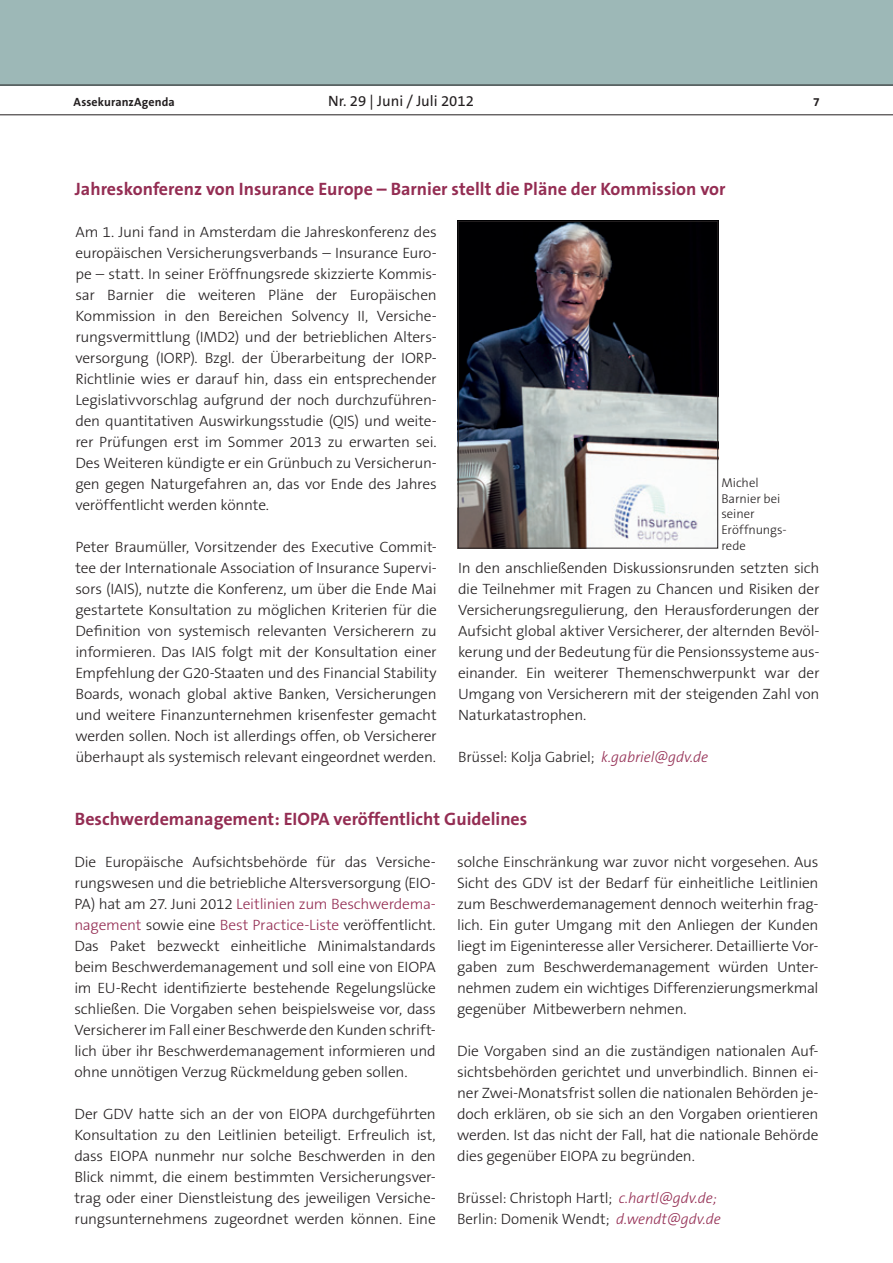
<style>
.page{position:relative;width:893px;height:1263px;background:#fff}
.page>*{position:absolute;margin:0;border:0;box-sizing:border-box;transform-origin:0 0}
.t1{font:700 18px "The Sans B7";color:#942d53}
.t2{font:300 15px/21px "The Sans B3";letter-spacing:-.015em;color:#231f20;text-align:justify}
.t3{font:15px "The Sans B5 Plain";color:#231f20}
.t4{font:300 12.75px/15.8px "The Sans B3";letter-spacing:-.005em;color:#231f20}
.t5{font:700 12px "The Sans B7";letter-spacing:.01em;color:#231f20}
.s1{font-style:italic;color:#942d53}
.s2{color:#942d53}
</style>
<div class="page">
<div style="left:0;top:0;width:893px;height:85px;background:#9db8b7"></div>
<hr style="left:0;top:85px;width:893px;height:1px;background:#231f20">
<hr style="left:0;top:114px;width:893px;height:1px;background:#231f20">
<img style="left:460px;top:223px;width:256px;height:323px">
<div style="left:458px;top:221px;width:260px;height:327px;border:1px solid #231f20"></div>
<p class="t5" style="left:74px;top:95px;width:103px">AssekuranzAgenda</p>
<p class="t3" style="left:328px;top:93px;width:147px">Nr. 29 | Juni / Juli 2012</p>
<p class="t5" style="left:813px;top:95px;width:8px">7</p>
<p class="t1" style="left:75px;top:179px;width:652px">Jahreskonferenz von Insurance Europe – Barnier stellt die Pläne der Kommission vor</p>
<p class="t2" style="left:75px;top:222px;width:363px">Am 1. Juni fand in Amsterdam die Jahreskonferenz des europäischen Versicherungsverbands – Insurance Euro&shy;pe – statt. In seiner Eröffnungsrede skizzierte Kommis&shy;sar Barnier die weiteren Pläne der Europäischen Kommission in den Bereichen Solvency II, Versiche&shy;rungsvermittlung (IMD2) und der betrieblichen Alters&shy;versorgung (IORP). Bzgl. der Überarbeitung der IORP-Richtlinie wies er darauf hin, dass ein entsprechender Legislativvorschlag aufgrund der noch durchzuführen&shy;den quantitativen Auswirkungsstudie (QIS) und weite&shy;rer Prüfungen erst im Sommer 2013 zu erwarten sei.<br>Des Weiteren kündigte er ein Grünbuch zu Versicherun&shy;gen gegen Naturgefahren an, das vor Ende des Jahres veröffentlicht werden könnte.</p>
<p class="t2" style="left:75px;top:537px;width:363px">Peter Braumüller, Vorsitzender des Executive Commit&shy;tee der Internationale Association of Insurance Supervi&shy;sors (IAIS), nutzte die Konferenz, um über die Ende Mai gestartete Konsultation zu möglichen Kriterien für die Definition von systemisch relevanten Versicherern zu informieren. Das IAIS folgt mit der Konsultation einer Empfehlung der G20-Staaten und des Financial Stability Boards, wonach global aktive Banken, Versicherungen und weitere Finanzunternehmen krisenfester gemacht werden sollen. Noch ist allerdings offen, ob Versicherer überhaupt als systemisch relevant eingeordnet werden.</p>
<p class="t4" style="left:721px;top:475px;width:67px">Michel<br>Barnier bei seiner<br>Eröffnungs&shy;rede</p>
<p class="t2" style="left:458px;top:558px;width:363px">In den anschließenden Diskussionsrunden setzten sich die Teilnehmer mit Fragen zu Chancen und Risiken der Versicherungsregulierung, den Herausforderungen der Aufsicht global aktiver Versicherer, der alternden Bevöl&shy;kerung und der Bedeutung für die Pensionssysteme aus&shy;einander. Ein weiterer Themenschwerpunkt war der Umgang von Versicherern mit der steigenden Zahl von Naturkatastrophen.</p>
<p class="t2" style="left:458px;top:747px;width:252px">Brüssel: Kolja Gabriel; <span class="s1">k.gabriel@gdv.de</span></p>
<p class="t1" style="left:75px;top:810px;width:454px">Beschwerdemanagement: EIOPA veröffentlicht Guidelines</p>
<p class="t2" style="left:74px;top:852px;width:363px">Die Europäische Aufsichtsbehörde für das Versiche&shy;rungswesen und die betriebliche Altersversorgung (EIO-PA) hat am 27. Juni 2012 <span class="s2">Leitlinien zum Beschwerdema&shy;nagement</span> sowie eine <span class="s2">Best Practice-Liste</span> veröffentlicht.<br>Das Paket bezweckt einheitliche Minimalstandards beim Beschwerdemanagement und soll eine von EIOPA im EU-Recht identifizierte bestehende Regelungslücke schließen. Die Vorgaben sehen beispielsweise vor, dass Versicherer im Fall einer Beschwerde den Kunden schrift&shy;lich über ihr Beschwerdemanagement informieren und ohne unnötigen Verzug Rückmeldung geben sollen.</p>
<p class="t2" style="left:74px;top:1104px;width:363px">Der GDV hatte sich an der von EIOPA durchgeführten Konsultation zu den Leitlinien beteiligt. Erfreulich ist, dass EIOPA nunmehr nur solche Beschwerden in den Blick nimmt, die einem bestimmten Versicherungsver&shy;trag oder einer Dienstleistung des jeweiligen Versiche&shy;rungsunternehmens zugeordnet werden können. Eine</p>
<p class="t2" style="left:457px;top:852px;width:363px">solche Einschränkung war zuvor nicht vorgesehen. Aus Sicht des GDV ist der Bedarf für einheitliche Leitlinien zum Beschwerdemanagement dennoch weiterhin frag&shy;lich. Ein guter Umgang mit den Anliegen der Kunden liegt im Eigeninteresse aller Versicherer. Detaillierte Vor&shy;gaben zum Beschwerdemanagement würden Unter&shy;nehmen zudem ein wichtiges Differenzierungsmerkmal gegenüber Mitbewerbern nehmen.</p>
<p class="t2" style="left:457px;top:1041px;width:363px">Die Vorgaben sind an die zuständigen nationalen Auf&shy;sichtsbehörden gerichtet und unverbindlich. Binnen ei&shy;ner Zwei-Monatsfrist sollen die nationalen Behörden je&shy;doch erklären, ob sie sich an den Vorgaben orientieren werden. Ist das nicht der Fall, hat die nationale Behörde dies gegenüber EIOPA zu begründen.</p>
<p class="t2" style="left:457px;top:1188px;width:265px">Brüssel: Christoph Hartl; <span class="s1">c.hartl@gdv.de;<br></span>Berlin: Domenik Wendt; <span class="s1">d.wendt@gdv.de</span></p>
</div>
